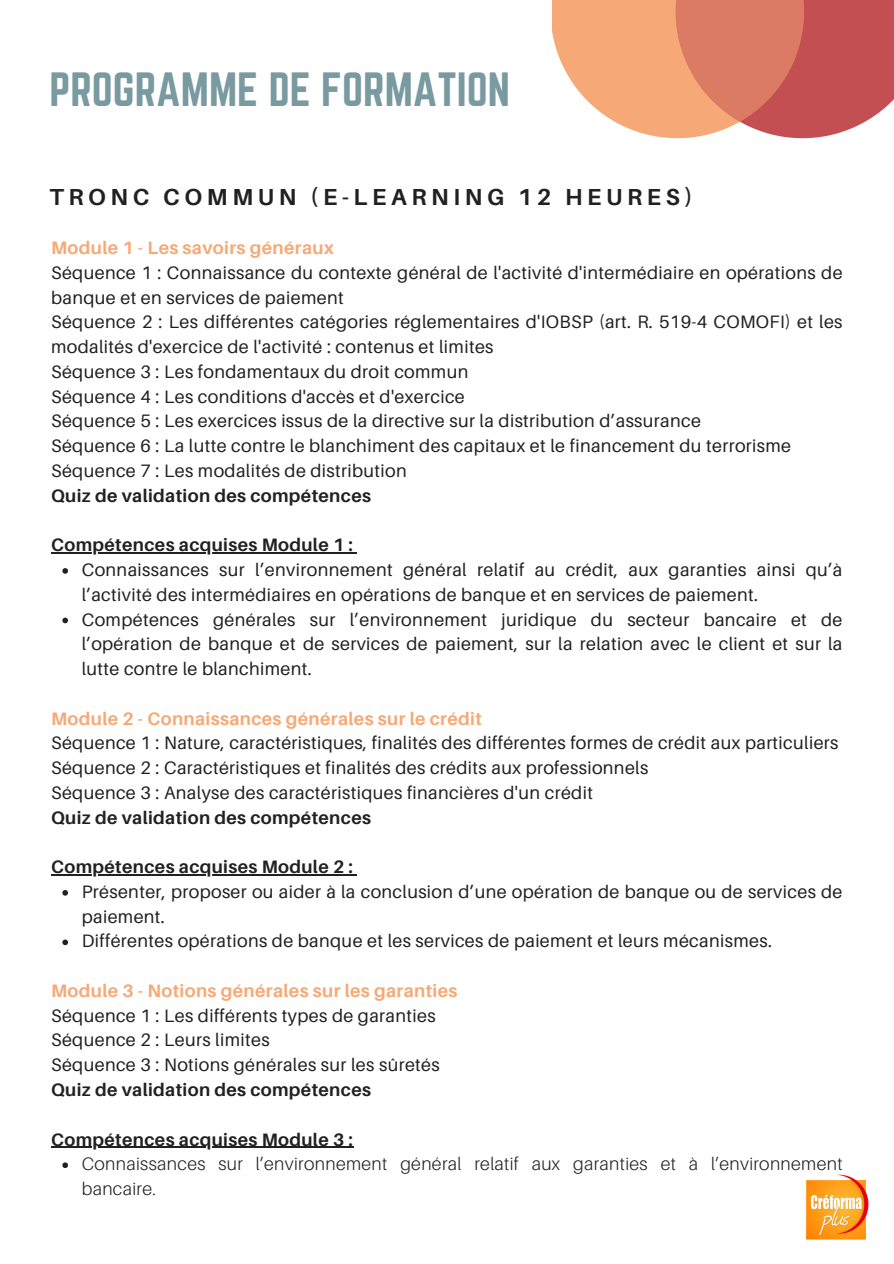
<style>
.page{position:relative;width:894px;height:1264px;background:#fff}
.page>*{position:absolute;margin:0;border:0;box-sizing:border-box;transform-origin:0 0}
.t1{font:42px "Norwester";color:#799aa0}
.t2{font:700 23.1px "Aileron";letter-spacing:.2em;color:#212121}
.t3{font:18px/24.8px "Aileron";letter-spacing:.02em;color:#212121}
.t4{font:700 18px "Aileron";letter-spacing:.02em;color:#212121}
.t5{font:700 18px "Aileron";letter-spacing:.02em;color:#f6a976}
.t6{font:300 18px/24.8px "Aileron";letter-spacing:.02em;color:#212121}
</style>
<div class="page">
<svg style="left:552px;top:0;width:341px;height:138px;background:#e28d76"></svg>
<img style="left:806px;top:1174px;width:62px;height:65px">
<hr style="left:51px;top:552px;width:302px;height:1px;background:#212121">
<svg style="left:62px;top:568px;width:6px;height:5px"></svg>
<svg style="left:62px;top:617px;width:6px;height:6px"></svg>
<hr style="left:51px;top:874px;width:302px;height:1px;background:#212121">
<svg style="left:62px;top:890px;width:6px;height:5px"></svg>
<svg style="left:62px;top:939px;width:6px;height:6px"></svg>
<hr style="left:51px;top:1146px;width:302px;height:1px;background:#212121">
<svg style="left:62px;top:1162px;width:6px;height:5px"></svg>
<p class="t1" style="left:49px;top:64px;width:462px">PROGRAMME DE FORMATION</p>
<p class="t2" style="left:49px;top:182px;width:644px">TRONC COMMUN (E-LEARNING 12 HEURES)</p>
<h2 class="t5" style="left:51px;top:237px;width:284px">Module 1 - Les savoirs généraux</h2>
<p class="t3" style="left:51px;top:260px;width:792px">Séquence 1 : Connaissance du contexte général de l'activité d'intermédiaire en opérations de banque et en services de paiement</p>
<p class="t3" style="left:51px;top:309px;width:792px">Séquence 2 : Les différentes catégories réglementaires d'IOBSP (art. R. 519-4 COMOFI) et les modalités d'exercice de l'activité : contenus et limites</p>
<p class="t3" style="left:51px;top:359px;width:418px">Séquence 3 : Les fondamentaux du droit commun</p>
<p class="t3" style="left:51px;top:383px;width:415px">Séquence 4 : Les conditions d'accès et d'exercice</p>
<p class="t3" style="left:51px;top:408px;width:651px">Séquence 5 : Les exercices issus de la directive sur la distribution d’assurance</p>
<p class="t3" style="left:51px;top:433px;width:741px">Séquence 6 : La lutte contre le blanchiment des capitaux et le financement du terrorisme</p>
<p class="t3" style="left:51px;top:458px;width:357px">Séquence 7 : Les modalités de distribution</p>
<p class="t4" style="left:51px;top:484px;width:321px">Quiz de validation des compétences</p>
<p class="t4" style="left:51px;top:534px;width:303px">Compétences acquises Module 1 :</p>
<h3 class="t3" style="left:82px;top:557px;width:762px">Connaissances sur l’environnement général relatif au crédit, aux garanties ainsi qu’à l’activité des intermédiaires en opérations de banque et en services de paiement.</h3>
<p class="t3" style="left:82px;top:606px;width:762px;text-align:justify">Compétences générales sur l’environnement juridique du secteur bancaire et de l’opération de banque et de services de paiement, sur la relation avec le client et sur la lutte contre le blanchiment.</p>
<p class="t5" style="left:51px;top:707px;width:432px">Module 2 - Connaissances générales sur le crédit</p>
<p class="t3" style="left:51px;top:730px;width:788px">Séquence 1 : Nature, caractéristiques, finalités des différentes formes de crédit aux particuliers</p>
<p class="t3" style="left:51px;top:755px;width:598px">Séquence 2 : Caractéristiques et finalités des crédits aux professionnels</p>
<p class="t3" style="left:51px;top:779px;width:543px">Séquence 3 : Analyse des caractéristiques financières d'un crédit</p>
<p class="t4" style="left:51px;top:806px;width:321px">Quiz de validation des compétences</p>
<p class="t4" style="left:51px;top:855px;width:303px">Compétences acquises Module 2 :</p>
<h3 class="t3" style="left:82px;top:878px;width:762px">Présenter, proposer ou aider à la conclusion d’une opération de banque ou de services de paiement.</h3>
<p class="t3" style="left:82px;top:928px;width:691px">Différentes opérations de banque et les services de paiement et leurs mécanismes.</p>
<p class="t5" style="left:51px;top:979px;width:408px">Module 3 - Notions générales sur les garanties</p>
<p class="t3" style="left:51px;top:1002px;width:386px">Séquence 1 : Les différents types de garanties</p>
<p class="t3" style="left:51px;top:1027px;width:220px">Séquence 2 : Leurs limites</p>
<p class="t3" style="left:51px;top:1052px;width:390px">Séquence 3 : Notions générales sur les sûretés</p>
<p class="t4" style="left:51px;top:1078px;width:321px">Quiz de validation des compétences</p>
<p class="t4" style="left:51px;top:1128px;width:303px">Compétences acquises Module 3 :</p>
<h3 class="t6" style="left:82px;top:1151px;width:762px">Connaissances sur l’environnement général relatif aux garanties et à l’environnement bancaire.</h3>
</div>
